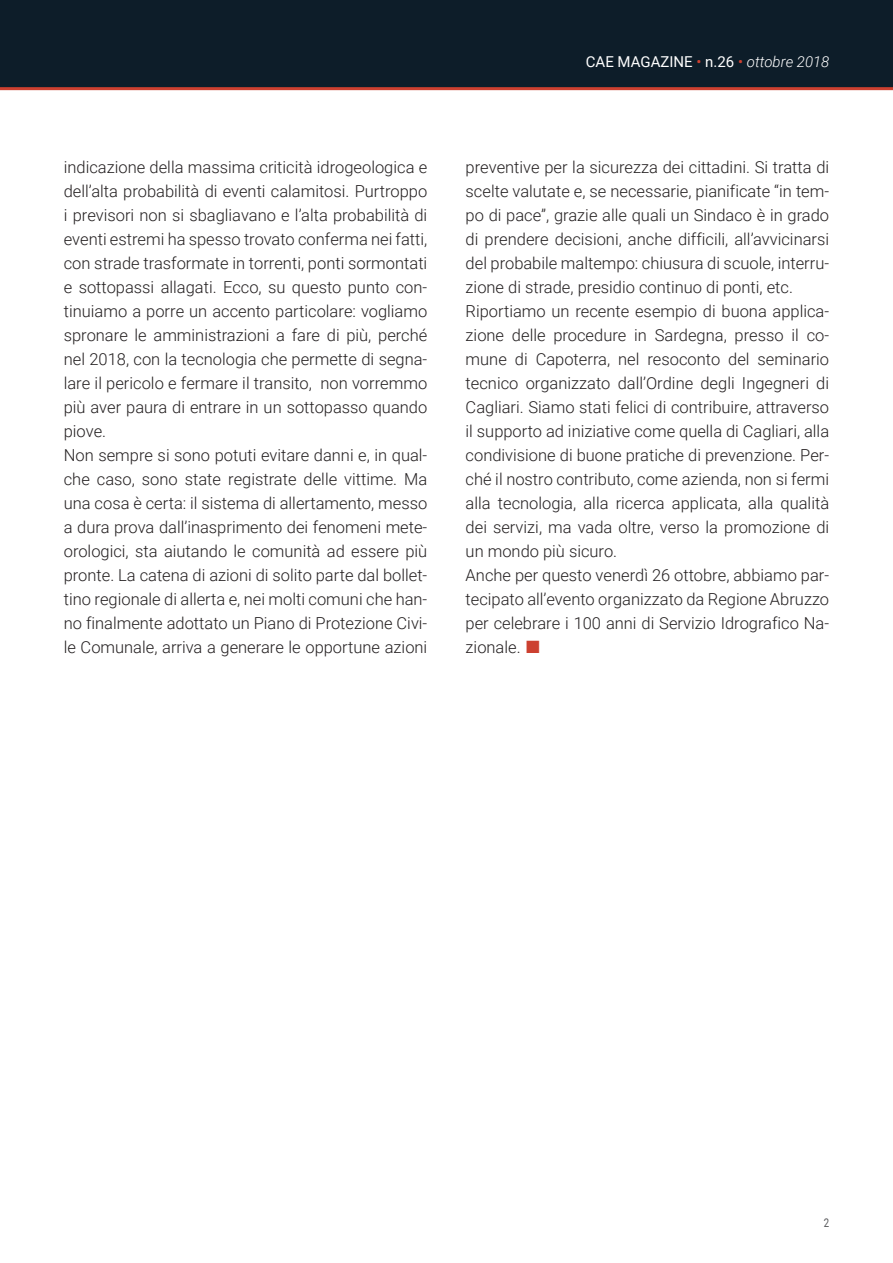
<style>
.page{position:relative;width:893px;height:1263px;background:#fff}
.page>*{position:absolute;margin:0;border:0;box-sizing:border-box;transform-origin:0 0}
.t1{font:300 16.5px/24px "Roboto";color:#231f20}
.t2{font:15px "Roboto";color:#fff}
.t3{font:12px "Roboto";color:#57585a;scale:.8 1}
.s1{color:#cc4030}
.s2{font-weight:300;font-style:italic}
.s3{font-family:"Times New Roman";font-weight:400;font-size:27px;color:#cc4030}
</style>
<div class="page">
<div style="left:0;top:0;width:893px;height:87px;background:#0d1d29"></div>
<hr style="left:0;top:87px;width:893px;height:3px;background:#cc4030">
<p class="t2" style="left:586px;top:52px;width:245px">CAE MAGAZINE <span class="s1">•</span> n.26 <span class="s1">•</span> <span class="s2">ottobre 2018</span></p>
<p class="t1" style="left:64px;top:154px;width:365px">indicazione della massima criticità idrogeologica e dell’alta probabilità di eventi calamitosi. Purtroppo i previsori non si sbagliavano e l’alta probabilità di eventi estremi ha spesso trovato conferma nei fatti, con strade trasformate in torrenti, ponti sormontati e sottopassi allagati. Ecco, su questo punto con&shy;tinuiamo a porre un accento particolare: vogliamo spronare le amministrazioni a fare di più, perché nel 2018, con la tecnologia che permette di segna&shy;lare il pericolo e fermare il transito, non vorremmo più aver paura di entrare in un sottopasso quando piove.<br>Non sempre si sono potuti evitare danni e, in qual&shy;che caso, sono state registrate delle vittime. Ma una cosa è certa: il sistema di allertamento, messo a dura prova dall’inasprimento dei fenomeni mete&shy;orologici, sta aiutando le comunità ad essere più pronte. La catena di azioni di solito parte dal bollet&shy;tino regionale di allerta e, nei molti comuni che han&shy;no finalmente adottato un Piano di Protezione Civi&shy;le Comunale, arriva a generare le opportune azioni</p>
<p class="t1" style="left:466px;top:154px;width:365px">preventive per la sicurezza dei cittadini. Si tratta di scelte valutate e, se necessarie, pianificate “in tem&shy;po di pace”, grazie alle quali un Sindaco è in grado di prendere decisioni, anche difficili, all’avvicinarsi del probabile maltempo: chiusura di scuole, interru&shy;zione di strade, presidio continuo di ponti, etc.<br>Riportiamo un recente esempio di buona applica&shy;zione delle procedure in Sardegna, presso il co&shy;mune di Capoterra, nel resoconto del seminario tecnico organizzato dall’Ordine degli Ingegneri di Cagliari. Siamo stati felici di contribuire, attraverso il supporto ad iniziative come quella di Cagliari, alla condivisione di buone pratiche di prevenzione. Per&shy;ché il nostro contributo, come azienda, non si fermi alla tecnologia, alla ricerca applicata, alla qualità dei servizi, ma vada oltre, verso la promozione di un mondo più sicuro.<br>Anche per questo venerdì 26 ottobre, abbiamo par&shy;tecipato all’evento organizzato da Regione Abruzzo per celebrare i 100 anni di Servizio Idrografico Na&shy;zionale. <span class="s3">■</span></p>
<p class="t3" style="left:824px;top:1214px;width:8px">2</p>
</div>
